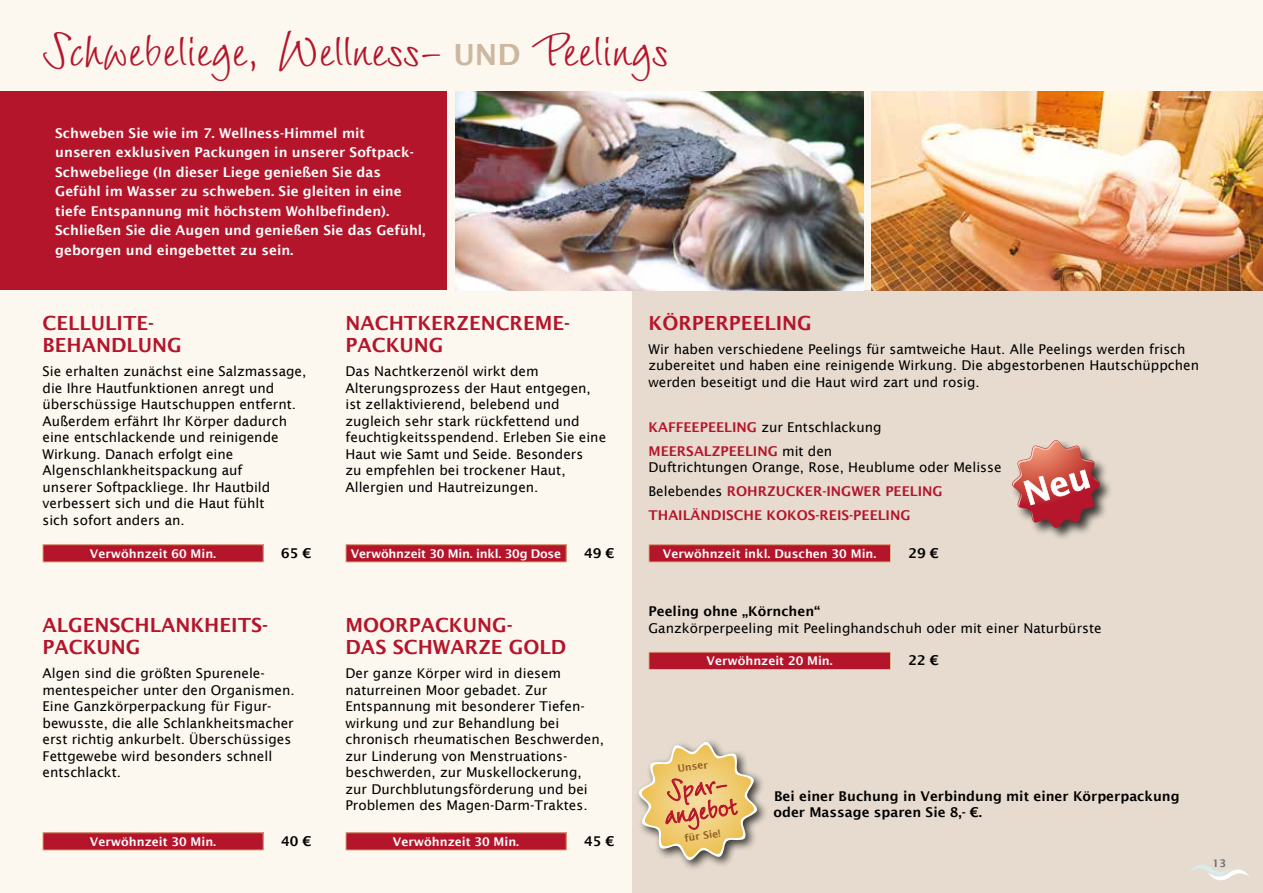
<style>
.page{position:relative;width:1263px;height:893px;background:#fcf8ef}
.page>*{position:absolute;margin:0;border:0;box-sizing:border-box;transform-origin:0 0}
.t1{font:45px "Wiesbaden Swing Com";color:#b5152b}
.t2{font:25.8px/24px "Wiesbaden Swing Com";color:#b5152b}
.t3{font:600 19.5px/22.5px "Lucida Sans";color:#b5152b}
.t4{font:13.5px/16.5px "Lucida Sans";color:#000}
.t5{font:600 13.5px/19.5px "Lucida Sans";color:#fff}
.t6{font:600 13.5px/16.5px "Lucida Sans";color:#000}
.t7{font:600 13.5px/24px "Lucida Sans";color:#b5152b}
.t8{font:600 12px "Lucida Sans";color:#fff}
.t9{font:600 12px "Lucida Sans";letter-spacing:-.02em;color:#fff}
.t10{font:600 10.5px "Lucida Sans";color:#676d71}
.t11{font:600 10.2px "Lucida Sans";color:#955f25}
.s1{font-family:"Lucida Sans";font-weight:600;font-size:29.25px;color:#ccb79f}
.s2{font-weight:400;color:#000}
.s3{font-weight:600;color:#b5152b}
</style>
<div class="page">
<div style="left:632px;top:290px;width:631px;height:603px;background:#e6dbce"></div>
<div style="left:43px;top:833px;width:220px;height:17px;background:#b5152b"></div>
<div style="left:43px;top:832px;width:221px;height:18px;border:1px solid #dcba90"></div>
<div style="left:346px;top:545px;width:220px;height:17px;background:#b5152b"></div>
<div style="left:345px;top:544px;width:222px;height:18px;border:1px solid #dcba90"></div>
<div style="left:346px;top:833px;width:220px;height:17px;background:#b5152b"></div>
<div style="left:345px;top:832px;width:222px;height:18px;border:1px solid #dcba90"></div>
<div style="left:649px;top:545px;width:241px;height:17px;background:#b5152b"></div>
<div style="left:648px;top:544px;width:243px;height:18px;border:1px solid #dcba90"></div>
<div style="left:649px;top:652px;width:241px;height:17px;background:#b5152b"></div>
<div style="left:648px;top:652px;width:243px;height:18px;border:1px solid #dcba90"></div>
<div style="left:0;top:91px;width:446px;height:199px;background:#b5152b"></div>
<img style="left:455px;top:91px;width:408px;height:199px">
<img style="left:872px;top:91px;width:391px;height:199px">
<svg style="left:1189px;top:864px;width:60px;height:16px"></svg>
<div style="left:43px;top:545px;width:220px;height:17px;background:#b5152b"></div>
<div style="left:43px;top:544px;width:221px;height:18px;border:1px solid #dcba90"></div>
<div style="left:1010px;top:438px;width:103px;height:104px;background:#000;opacity:.75"></div>
<svg style="left:1012px;top:440px;width:88px;height:88px"></svg>
<div style="left:635px;top:738px;width:134px;height:134px;background:#000;opacity:.75"></div>
<svg style="left:635px;top:739px;width:125px;height:124px"></svg>
<h1 class="t1" style="left:43px;top:23px;width:627px">Schwebeliege, Wellness- <span class="s1">u nd</span> Peelings</h1>
<p class="t5" style="left:55px;top:123px;width:372px">Schweben Sie wie im 7. Wellness-H immel mit<br>unseren exklusiven Packungen in unserer Softpack-Schwebeliege (I n dieser Liege genießen Sie das Gefühl im Wasser zu schweben. Sie gleiten in eine tiefe Entspannung mit höchstem Wohlbefinden).<br>Schließen Sie die Augen und genießen Sie das Gefühl, geborgen und eingebettet zu sein.</p>
<h3 class="t3" style="left:43px;top:311px;width:138px">Cellu lite-<br>Behandlu ng</h3>
<p class="t4" style="left:43px;top:363px;width:265px">Sie erhalten zunächst eine Salzmassage, die Ihre Hautfunktionen anregt und überschüssige Hautschuppen entfernt.<br>Außerdem erfährt Ihr Körper dadurch eine entschlackende und reinigende Wirkung. Danach erfolgt eine Algenschlankheitspackung auf<br>unserer Softpackliege. Ihr Hautbild verbessert sich und die Haut fühlt<br>sich sofort anders an.</p>
<p class="t8" style="left:90px;top:547px;width:128px">Verwöhnzeit 60 M in.</p>
<p class="t6" style="left:281px;top:545px;width:32px">65 €</p>
<h3 class="t3" style="left:43px;top:613px;width:227px">Algenschlankheits&shy;packu ng</h3>
<p class="t4" style="left:43px;top:665px;width:254px">Algen sind die größten Spurenele&shy;mentespeicher unter den Organismen.<br>Eine Ganzkörperpackung für Figur&shy;bewusste, die alle Schlankheitsmacher erst richtig ankurbelt. Überschüssiges Fettgewebe wird besonders schnell entschlackt.</p>
<p class="t8" style="left:90px;top:835px;width:128px">Verwöhnzeit 30 M in.</p>
<p class="t6" style="left:281px;top:833px;width:32px">40 €</p>
<h3 class="t3" style="left:345px;top:311px;width:226px">NachtkerzenCreme&shy;packu ng</h3>
<p class="t4" style="left:345px;top:363px;width:262px">Das Nachtkerzenöl wirkt dem Alterungsprozess der Haut entgegen, ist zellaktivierend, belebend und zugleich sehr stark rückfettend und feuchtigkeitsspendend. Erleben Sie eine Haut wie Samt und Seide. Besonders<br>zu empfehlen bei trockener Haut, Allergien und Hautreizungen.</p>
<p class="t9" style="left:351px;top:547px;width:212px">Verwöhnzeit 30 M in. inkl. 30g Dose</p>
<p class="t6" style="left:584px;top:545px;width:32px">49 €</p>
<h3 class="t3" style="left:345px;top:613px;width:222px">Moorpacku ng-<br>das schwarze Gold</h3>
<p class="t4" style="left:345px;top:665px;width:260px">Der ganze Körper wird in diesem naturreinen Moor gebadet. Zur Entspannung mit besonderer Tiefen&shy;wirkung und zur Behandlung bei chronisch rheumatischen Beschwerden, zur Linderung von Menstruations&shy;beschwerden, zur Muskellockerung, zur Durchblutungsförderung und bei Problemen des Magen-Darm-Traktes.</p>
<p class="t8" style="left:393px;top:835px;width:128px">Verwöhnzeit 30 M in.</p>
<p class="t6" style="left:584px;top:833px;width:32px">45 €</p>
<h3 class="t3" style="left:648px;top:311px;width:162px">Körperpeeling</h3>
<p class="t4" style="left:648px;top:341px;width:552px">Wir haben verschiedene Peelings für samtweiche Haut. Alle Peelings werden frisch zubereitet und haben eine reinigende Wirkung. Die abgestorbenen Hautschüppchen werden beseitigt und die Haut wird zart und rosig.</p>
<p class="t7" style="left:648px;top:415px;width:234px">Kaffeepeeling <span class="s2">zur Entschlackung<br></span>M eersalzpeeling <span class="s2">mit den</span></p>
<p class="t4" style="left:648px;top:456px;width:355px;line-height:24px">Duftrichtungen Orange, Rose, Heublume oder Melisse<br>Belebendes <span class="s3">Rohrzucker-I ngwer Peeling<br>Thailändische Kokos-Reis-Peeling</span></p>
<p class="t8" style="left:663px;top:547px;width:215px">Verwöhnzeit inkl. Duschen 30 M in.</p>
<p class="t6" style="left:908px;top:545px;width:32px">29 €</p>
<p class="t6" style="left:648px;top:603px;width:173px">Peeling ohne „Körnchen“</p>
<p class="t4" style="left:648px;top:620px;width:455px">Ganzkörperpeeling mit Peelinghandschuh oder mit einer Naturbürste</p>
<p class="t8" style="left:707px;top:654px;width:128px">Verwöhnzeit 20 M in.</p>
<p class="t6" style="left:908px;top:652px;width:32px">22 €</p>
<p class="t11" style="left:677px;top:763px;width:34px;rotate:-8deg">Unser</p>
<h2 class="t2" style="left:659px;top:779px;width:75px;rotate:-8deg">Spar&shy;angebot</h2>
<p class="t11" style="left:684px;top:832px;width:38px;rotate:-8deg">für Sie!</p>
<p class="t6" style="left:773px;top:788px;width:408px">Bei einer Buchung in Verbindung mit einer Körperpackung oder Massage sparen Sie 8,- €.</p>
<p class="t10" style="left:1212px;top:857px;width:15px">13</p>
</div>
